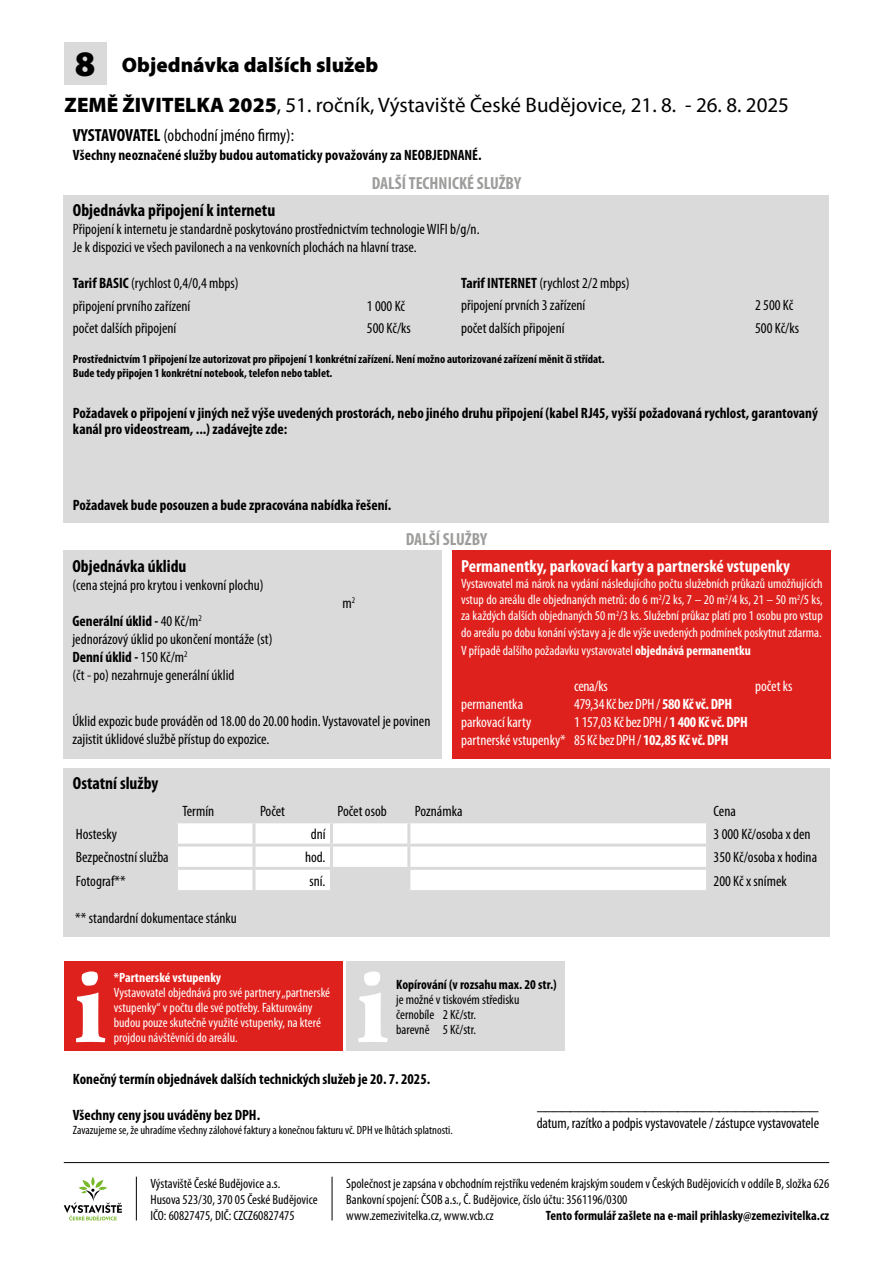
<style>
.page{position:relative;width:893px;height:1263px;background:#fff}
.page>*{position:absolute;margin:0;border:0;box-sizing:border-box;transform-origin:0 0}
.t1{font:900 36px "Myriad Pro";color:#000}
.t2{font:21px "Myriad Pro";color:#000}
.t3{font:900 21px "Myriad Pro";color:#000}
.t4{font:condensed 17.55px "Myriad Pro";color:#000}
.t5{font:700 condensed 17.55px "Myriad Pro";color:#000}
.t6{font:700 condensed 17.55px "Myriad Pro";color:#fff}
.t7{font:700 condensed 17.55px "Myriad Pro";color:#9d9d9c}
.t8{font:condensed 15px/18px "Myriad Pro";color:#000}
.t9{font:700 condensed 15px/16.5px "Myriad Pro";color:#000}
.t10{font:condensed 15px/18px "Myriad Pro";letter-spacing:-.02em;color:#fff}
.t11{font:condensed 15px/18px "Myriad Pro";color:#fff}
.t12{font:condensed 13.5px/16.2px "Myriad Pro";color:#fff;text-align:justify}
.t13{font:condensed 13.5px/16.2px "Myriad Pro";color:#000}
.t14{font:700 condensed 13.5px "Myriad Pro";color:#000}
.t15{font:700 condensed 13.5px "Myriad Pro";color:#fff}
.t16{font:700 condensed 12px/13.5px "Myriad Pro";color:#000}
.t17{font:condensed 12px "Myriad Pro";color:#000}
.s1{font-weight:900}
.s2{font-weight:700}
</style>
<div class="page">
<hr style="left:136px;top:1177px;width:1px;height:43px;background:#000">
<svg style="left:64px;top:1177px;width:58px;height:43px"></svg>
<hr style="left:332px;top:1177px;width:1px;height:43px;background:#000">
<div style="left:64px;top:43px;width:42px;height:42px;background:#dadada"></div>
<hr style="left:64px;top:1162px;width:765px;height:1px;background:#000">
<div style="left:64px;top:768px;width:766px;height:168px;background:#dadada"></div>
<div style="left:178px;top:823px;width:528px;height:67px;background:#fff"></div>
<div style="left:331px;top:868px;width:78px;height:23px;background:#dadada"></div>
<hr style="left:252px;top:823px;width:3px;height:20px;background:#dadada">
<hr style="left:330px;top:823px;width:3px;height:20px;background:#dadada">
<hr style="left:407px;top:823px;width:3px;height:20px;background:#dadada">
<hr style="left:176px;top:843px;width:78px;height:3px;background:#dadada">
<hr style="left:254px;top:843px;width:77px;height:3px;background:#dadada">
<hr style="left:252px;top:846px;width:3px;height:21px;background:#dadada">
<hr style="left:331px;top:843px;width:78px;height:3px;background:#dadada">
<hr style="left:330px;top:846px;width:3px;height:21px;background:#dadada">
<hr style="left:409px;top:843px;width:299px;height:3px;background:#dadada">
<hr style="left:407px;top:846px;width:3px;height:21px;background:#dadada">
<hr style="left:176px;top:867px;width:78px;height:3px;background:#dadada">
<hr style="left:254px;top:867px;width:77px;height:3px;background:#dadada">
<hr style="left:252px;top:870px;width:3px;height:20px;background:#dadada">
<hr style="left:331px;top:867px;width:78px;height:3px;background:#dadada">
<hr style="left:330px;top:870px;width:3px;height:20px;background:#dadada">
<hr style="left:409px;top:867px;width:299px;height:3px;background:#dadada">
<hr style="left:407px;top:870px;width:3px;height:20px;background:#dadada">
<div style="left:452px;top:551px;width:378px;height:208px;background:#df211d"></div>
<div style="left:64px;top:195px;width:765px;height:328px;background:#dadada"></div>
<div style="left:346px;top:961px;width:219px;height:90px;background:#dadada"></div>
<svg style="left:358px;top:971px;width:30px;height:71px"></svg>
<div style="left:64px;top:961px;width:278px;height:90px;background:#df211d"></div>
<svg style="left:76px;top:971px;width:29px;height:71px"></svg>
<div style="left:63px;top:551px;width:378px;height:208px;background:#dadada"></div>
<h1 class="t1" style="left:75px;top:43px;width:22px">8</h1>
<h2 class="t3" style="left:122px;top:53px;width:258px">Objednávka dalších služeb</h2>
<h2 class="t2" style="left:65px;top:92px;width:726px"><span class="s1">ZEMĚ ŽIVITELKA 2025</span>, 51. ročník, Výstaviště České Budějovice, 21. 8. - 26. 8. 2025</h2>
<p class="t4" style="left:73px;top:124px;width:223px"><span class="s2">VYSTAVOVATEL</span> (obchodní jméno firmy):</p>
<p class="t9" style="left:73px;top:146px;width:410px">Všechny neoznačené služby budou automaticky považovány za NEOBJEDNANÉ.</p>
<p class="t7" style="left:372px;top:173px;width:151px">DALŠÍ TECHNICKÉ SLUŽBY</p>
<p class="t5" style="left:73px;top:199px;width:204px">Objednávka připojení k internetu</p>
<p class="t8" style="left:73px;top:220px;width:408px">Připojení k internetu je standardně poskytováno prostřednictvím technologie WIFI b/g/n.<br>Je k dispozici ve všech pavilonech a na venkovních plochách na hlavní trase.</p>
<p class="t8" style="left:73px;top:272px;width:167px;line-height:22.5px"><span class="s2">Tarif BASIC</span> (rychlost 0,4/0,4 mbps) připojení prvního zařízení</p>
<p class="t8" style="left:461px;top:272px;width:170px;line-height:22.5px"><span class="s2">Tarif INTERNET</span> (rychlost 2/2 mbps) připojení prvních 3 zařízení</p>
<p class="t8" style="left:367px;top:296px;width:40px">1 000 Kč</p>
<p class="t8" style="left:755px;top:296px;width:40px">2 500 Kč</p>
<p class="t8" style="left:461px;top:319px;width:105px">počet dalších připojení</p>
<p class="t8" style="left:755px;top:319px;width:45px">500 Kč/ks</p>
<p class="t16" style="left:73px;top:352px;width:533px">Prostřednictvím 1 připojení lze autorizovat pro připojení 1 konkrétní zařízení. Není možno autorizované zařízení měnit či střídat.<br>Bude tedy připojen 1 konkrétní notebook, telefon nebo tablet.</p>
<p class="t9" style="left:73px;top:404px;width:746px">Požadavek o připojení v jiných než výše uvedených prostorách, nebo jiného druhu připojení (kabel RJ45, vyšší požadovaná rychlost, garantovaný kanál pro videostream, ...) zadávejte zde:</p>
<p class="t8" style="left:73px;top:319px;width:105px">počet dalších připojení</p>
<p class="t8" style="left:367px;top:319px;width:45px">500 Kč/ks</p>
<p class="t9" style="left:73px;top:497px;width:320px">Požadavek bude posouzen a bude zpracována nabídka řešení.</p>
<p class="t7" style="left:406px;top:528px;width:83px">DALŠÍ SLUŽBY</p>
<p class="t5" style="left:72px;top:555px;width:116px">Objednávka úklidu</p>
<p class="t8" style="left:72px;top:576px;width:193px">(cena stejná pro krytou i venkovní plochu)</p>
<p class="t8" style="left:342px;top:594px;width:14px">m<sup>2</sup></p>
<p class="t8" style="left:72px;top:612px;width:202px"><span class="s2">Generální úklid -</span> 40 Kč/m<sup>2<br></sup>jednorázový úklid po ukončení montáže (st)<br><span class="s2">Denní úklid -</span> 150 Kč/m<sup>2<br></sup>(čt - po) nezahrnuje generální úklid</p>
<p class="t8" style="left:72px;top:712px;width:359px">Úklid expozic bude prováděn od 18.00 do 20.00 hodin. Vystavovatel je povinen zajistit úklidové službě přístup do expozice.</p>
<p class="t5" style="left:73px;top:772px;width:87px">Ostatní služby</p>
<p class="t6" style="left:461px;top:555px;width:330px">Permanentky, parkovací karty a partnerské vstupenky</p>
<p class="t12" style="left:461px;top:575px;width:363px">Vystavovatel má nárok na vydání následujícího počtu služebních průkazů umožňujících vstup do areálu dle objednaných metrů: do 6 m<sup>2</sup>/2 ks, 7 – 20 m<sup>2</sup>/4 ks, 21 – 50 m<sup>2</sup>/5 ks, za každých dalších objednaných 50 m<sup>2</sup>/3 ks. Služební průkaz platí pro 1 osobu pro vstup do areálu po dobu konání výstavy a je dle výše uvedených podmínek poskytnut zdarma.</p>
<p class="t12" style="left:461px;top:642px;width:291px">V případě dalšího požadavku vystavovatel <span class="s2">objednává permanentku</span></p>
<p class="t11" style="left:755px;top:676px;width:39px">počet ks</p>
<p class="t11" style="left:461px;top:694px;width:106px">permanentka parkovací karty partnerské vstupenky*</p>
<p class="t10" style="left:574px;top:677px;width:175px">cena/ks<br>479,34 Kč bez DPH / <span class="s2">580 Kč vč. DPH<br></span>1 157,03 Kč bez DPH / <span class="s2">1 400 Kč vč. DPH<br></span>85 Kč bez DPH / <span class="s2">102,85 Kč vč. DPH</span></p>
<p class="t8" style="left:182px;top:802px;width:33px">Termín</p>
<p class="t8" style="left:260px;top:802px;width:27px">Počet</p>
<p class="t8" style="left:337px;top:802px;width:51px">Počet osob</p>
<p class="t8" style="left:415px;top:802px;width:49px">Poznámka</p>
<p class="t8" style="left:714px;top:802px;width:24px">Cena</p>
<p class="t8" style="left:76px;top:825px;width:42px">Hostesky</p>
<p class="t8" style="left:311px;top:825px;width:16px">dní</p>
<p class="t8" style="left:714px;top:825px;width:99px">3 000 Kč/osoba x den</p>
<p class="t8" style="left:76px;top:848px;width:94px">Bezpečnostní služba</p>
<p class="t8" style="left:305px;top:848px;width:22px">hod.</p>
<p class="t8" style="left:714px;top:848px;width:105px">350 Kč/osoba x hodina</p>
<p class="t8" style="left:76px;top:871px;width:51px">Fotograf**</p>
<p class="t8" style="left:309px;top:871px;width:18px">sní.</p>
<p class="t8" style="left:714px;top:871px;width:75px">200 Kč x snímek</p>
<p class="t8" style="left:75px;top:909px;width:163px">** standardní dokumentace stánku</p>
<p class="t15" style="left:114px;top:969px;width:109px">*Partnerské vstupenky</p>
<p class="t12" style="left:114px;top:984px;width:218px;line-height:15px;text-align:left">Vystavovatel objednává pro své partnery „partnerské vstupenky“ v počtu dle své potřeby. Fakturovány budou pouze skutečně využité vstupenky, na které projdou návštěvníci do areálu.</p>
<p class="t14" style="left:396px;top:976px;width:162px">Kopírování (v rozsahu max. 20 str.)</p>
<p class="t13" style="left:396px;top:992px;width:125px;line-height:15px">je možné v tiskovém středisku černobíle 2 Kč/str.<br>barevně 5 Kč/str.</p>
<p class="t9" style="left:73px;top:1070px;width:359px">Konečný termín objednávek dalších technických služeb je 20. 7. 2025.</p>
<p class="t9" style="left:73px;top:1106px;width:189px">Všechny ceny jsou uváděny bez DPH.</p>
<p class="t17" style="left:73px;top:1123px;width:381px">Zavazujeme se, že uhradíme všechny zálohové faktury a konečnou fakturu vč. DPH ve lhůtách splatnosti.</p>
<p class="t4" style="left:537px;top:1093px;width:283px">__________________________________</p>
<p class="t8" style="left:537px;top:1114px;width:284px">datum, razítko a podpis vystavovatele / zástupce vystavovatele</p>
<p class="t13" style="left:150px;top:1175px;width:169px">Výstaviště České Budějovice a.s.<br>Husova 523/30, 370 05 České Budějovice<br>IČO: 60827475, DIČ: CZCZ60827475</p>
<p class="t13" style="left:346px;top:1175px;width:485px">Společnost je zapsána v obchodním rejstříku vedeném krajským soudem v Českých Budějovicích v oddíle B, složka 626<br>Bankovní spojení: ČSOB a.s., Č. Budějovice, číslo účtu: 3561196/0300<br>www.zemezivitelka.cz, www.vcb.cz</p>
<p class="t14" style="left:546px;top:1207px;width:285px">Tento formulář zašlete na e-mail prihlasky@zemezivitelka.cz</p>
</div>
